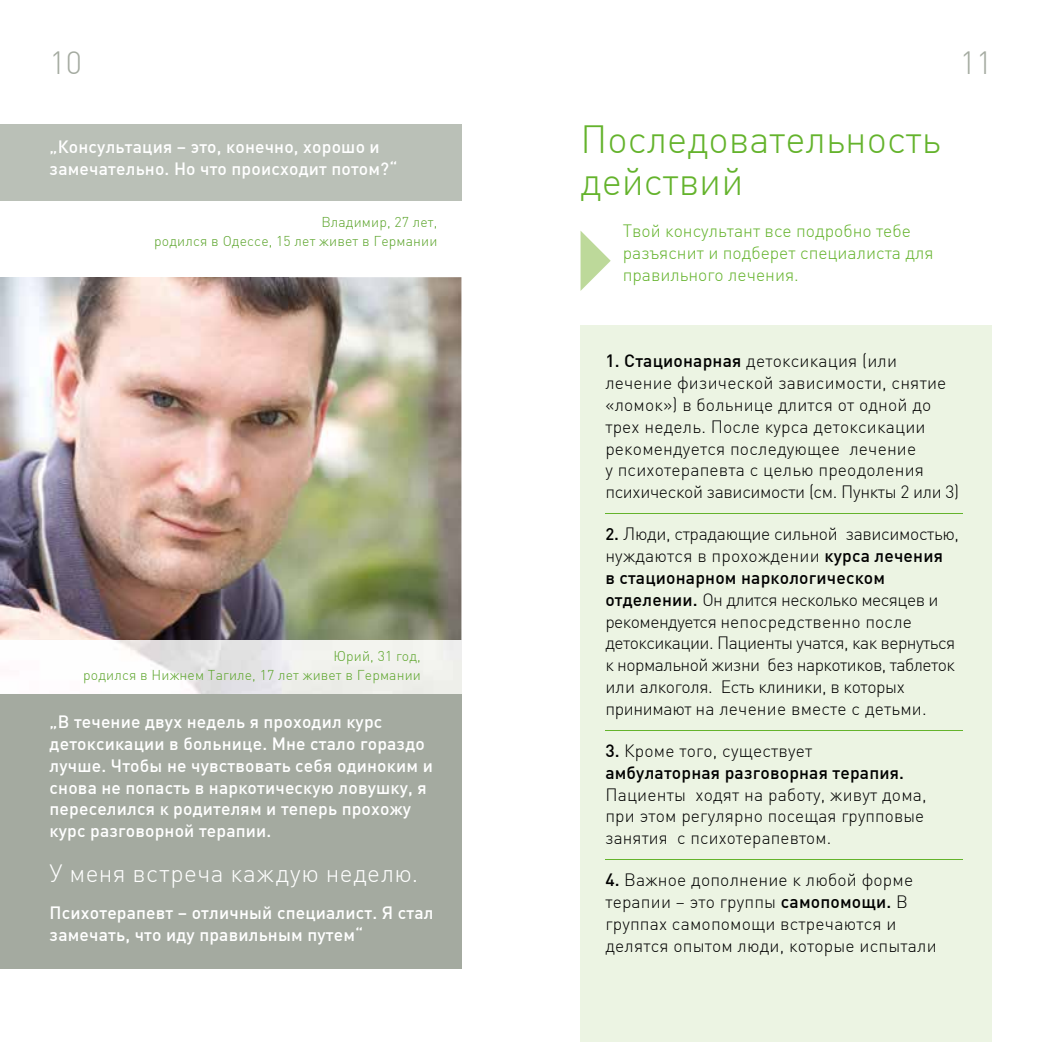
<style>
.page{position:relative;width:1042px;height:1042px;background:#fff}
.page>*{position:absolute;margin:0;border:0;box-sizing:border-box;transform-origin:0 0}
.t1{font:300 38.5px/42px "DIN Offc Pro";color:#64b32c}
.t2{font:300 31.5px "DIN Offc Pro";color:#a4aaa0}
.t3{font:300 24.5px "DIN Offc Pro";letter-spacing:.02em;color:#fff}
.t4{font:300 17.5px/21.9px "DIN Offc Pro";letter-spacing:.01em;color:#000}
.t5{font:500 17.5px/21.9px "DIN Offc Pro";letter-spacing:.01em;color:#fff}
.t6{font:300 17.5px/21.9px "DIN Offc Pro";letter-spacing:-.02em;color:#000}
.t7{font:300 17.5px/21.9px "DIN Offc Pro";color:#64b32c}
.t8{font:500 17.5px/21.9px "DIN Offc Pro";letter-spacing:.01em;color:#000}
.t9{font:300 14px/19.2px "DIN Offc Pro";letter-spacing:.01em;color:#5ba42a;text-align:right}
.s1{font-weight:500}
.s2{font-weight:500;font-size:16.62px}
.s3{font-weight:300}
</style>
<div class="page">
<div style="left:580px;top:326px;width:412px;height:716px;background:#ecf4e3"></div>
<div style="left:0;top:124px;width:461px;height:77px;background:#bac0b7"></div>
<hr style="left:605px;top:513px;width:357px;height:1px;background:#64b32c">
<hr style="left:605px;top:730px;width:357px;height:1px;background:#64b32c">
<hr style="left:605px;top:859px;width:357px;height:1px;background:#64b32c">
<svg style="left:580px;top:231px;width:31px;height:60px"></svg>
<img style="left:0;top:277px;width:461px;height:364px">
<div style="left:0;top:694px;width:461px;height:275px;background:#a4aaa0"></div>
<h2 class="t2" style="left:50px;top:38px;width:34px">10</h2>
<h2 class="t2" style="left:960px;top:38px;width:34px">11</h2>
<p class="t5" style="left:50px;top:133px;width:349px">„Консультация – это, конечно, хорошо и замечательно. Но что происходит потом?“</p>
<p class="t9" style="left:154px;top:211px;width:285px">Владимир, 27 лет,<br>родился в Одессе, 15 лет живет в Германии</p>
<p class="t9" style="left:83px;top:645px;width:339px">Юрий, 31 год,<br>родился в Нижнем Тагиле, 17 лет живет в Германии</p>
<p class="t5" style="left:50px;top:708px;width:385px">„В течение двух недель я проходил курс детоксикации в больнице. Мне стало гораздо лучше. Чтобы не чувствовать себя одиноким и снова не попасть в наркотическую ловушку, я переселился к родителям и теперь прохожу курс разговорной терапии.</p>
<h3 class="t3" style="left:50px;top:854px;width:370px">У меня встреча каждую неделю.</h3>
<p class="t5" style="left:50px;top:899px;width:385px">Психотерапевт – отличный специалист. Я стал замечать, что иду правильным путем“</p>
<h1 class="t1" style="left:580px;top:115px;width:362px">Последовательность действий</h1>
<p class="t7" style="left:623px;top:218px;width:312px">Твой консультант все подробно тебе разъяснит и подберет специалиста для правильного лечения.</p>
<p class="t4" style="left:605px;top:348px;width:355px"><span class="s1">1. Стационарная</span> детоксикация (или лечение физической зависимости, снятие «ломок») в больнице длится от одной до трех недель. После курса детоксикации рекомендуется последующее лечение<br>у психотерапевта с целью преодоления психической зависимости (см. Пункты 2 или 3)</p>
<p class="t6" style="left:605px;top:521px;width:355px"><span class="s2">2</span><span class="s1">.</span> Люди, страдающие сильной зависимостью, нуждаются в прохождении <span class="s1">курса лечения<br>в стационарном наркологическом отделении.</span> Он длится несколько месяцев и рекомендуется непосредственно после детоксикации. Пациенты учатся, как вернуться к нормальной жизни без наркотиков, таблеток или алкоголя. Есть клиники, в которых принимают на лечение вместе с детьми.</p>
<p class="t8" style="left:605px;top:737px;width:300px">3. <span class="s3">Кроме того, существует </span>амбулаторная разговорная терапия.</p>
<p class="t4" style="left:605px;top:782px;width:323px">Пациенты ходят на работу, живут дома, при этом регулярно посещая групповые занятия с психотерапевтом.</p>
<p class="t4" style="left:605px;top:867px;width:333px"><span class="s1">4.</span> Важное дополнение к любой форме терапии – это группы <span class="s1">самопомощи.</span> В группах самопомощи встречаются и делятся опытом люди, которые испытали</p>
</div>
